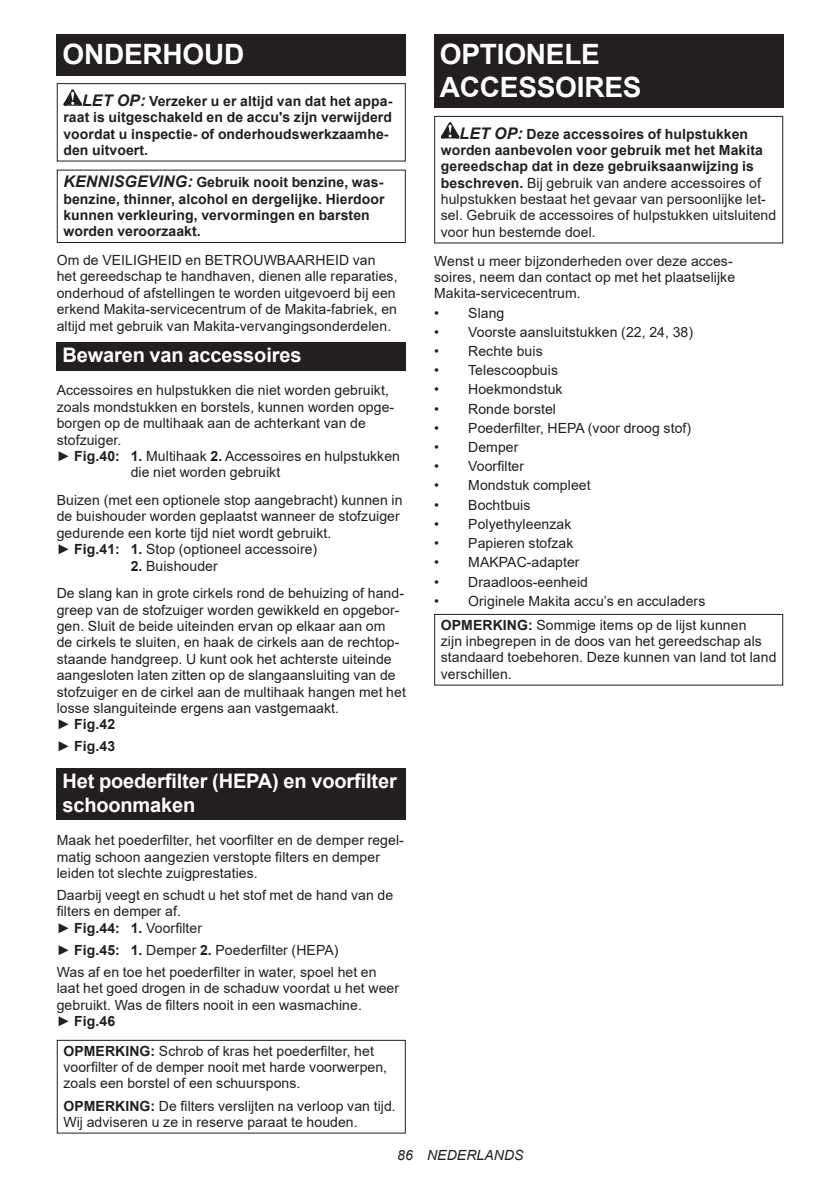
<style>
.page{position:relative;width:840px;height:1191px;background:#fff}
.page>*{position:absolute;margin:0;border:0;box-sizing:border-box;transform-origin:0 0}
.t1{font:700 28px/32.8px "Arial";letter-spacing:-.01em;color:#fff}
.t2{font:700 20px/23.4px "Arial";letter-spacing:-.01em;color:#fff}
.t3{font:14px/16.4px "Arial";letter-spacing:.005em;color:#231f20}
.t4{font:700 14px/16.4px "Arial";letter-spacing:.005em;color:#231f20}
.t5{font:italic 14px "Arial";letter-spacing:.005em;color:#231f20}
.s1{font-style:italic;font-size:16px}
.s2{font-weight:700}
.s3{font-weight:400}
.s4{font-weight:700;font-style:italic;font-size:16px}
</style>
<div class="page">
<div style="left:57px;top:34px;width:348px;height:41px;background:#231f20"></div>
<svg style="left:63px;top:89px;width:19px;height:17px"></svg>
<div style="left:57px;top:83px;width:348px;height:79px;border:1px solid #231f20"></div>
<div style="left:57px;top:170px;width:348px;height:73px;border:1px solid #231f20"></div>
<div style="left:57px;top:342px;width:348px;height:28px;background:#231f20"></div>
<div style="left:57px;top:768px;width:348px;height:52px;background:#231f20"></div>
<div style="left:57px;top:1039px;width:348px;height:94px;border:1px solid #231f20"></div>
<div style="left:434px;top:34px;width:348px;height:74px;background:#231f20"></div>
<svg style="left:440px;top:122px;width:19px;height:16px"></svg>
<div style="left:434px;top:116px;width:348px;height:127px;border:1px solid #231f20"></div>
<div style="left:434px;top:614px;width:348px;height:71px;border:1px solid #231f20"></div>
<h1 class="t1" style="left:62px;top:38px;width:183px">ONDERHOUD</h1>
<p class="t4" style="left:63px;top:93px;width:330px;text-indent:19px"><span class="s1">LET OP:</span> Verzeker u er altijd van dat het appa&shy;raat is uitgeschakeld en de accu's zijn verwijderd voordat u inspectie- of onderhoudswerkzaamhe&shy;den uitvoert.</p>
<p class="t4" style="left:63px;top:174px;width:322px"><span class="s1">KENNISGEVING:</span> Gebruik nooit benzine, was&shy;benzine, thinner, alcohol en dergelijke. Hierdoor kunnen verkleuring, vervormingen en barsten worden veroorzaakt.</p>
<p class="t3" style="left:57px;top:252px;width:342px">Om de VEILIGHEID en BETROUWBAARHEID van het gereedschap te handhaven, dienen alle reparaties, onderhoud of afstellingen te worden uitgevoerd bij een erkend Makita-servicecentrum of de Makita-fabriek, en altijd met gebruik van Makita-vervangingsonderdelen.</p>
<h2 class="t2" style="left:62px;top:343px;width:240px">Bewaren van accessoires</h2>
<p class="t3" style="left:57px;top:382px;width:333px">Accessoires en hulpstukken die niet worden gebruikt,</p>
<p class="t3" style="left:57px;top:398px;width:339px">zoals mondstukken en borstels, kunnen worden opge-</p>
<p class="t3" style="left:57px;top:415px;width:310px">borgen op de multihaak aan de achterkant van de</p>
<p class="t3" style="left:57px;top:431px;width:66px">stofzuiger.</p>
<p class="t3" style="left:57px;top:448px;width:344px">► <span class="s2">Fig.40: 1.</span> Multihaak <span class="s2">2.</span> Accessoires en hulpstukken</p>
<p class="t3" style="left:131px;top:464px;width:151px">die niet worden gebruikt</p>
<p class="t3" style="left:57px;top:492px;width:347px">Buizen (met een optionele stop aangebracht) kunnen in de buishouder worden geplaatst wanneer de stofzuiger gedurende een korte tijd niet wordt gebruikt.<br>► <span class="s2">Fig.41: 1.</span> Stop (optioneel accessoire)</p>
<p class="t3" style="left:57px;top:551px;width:348px;line-height:27.8px;text-indent:74px"><span class="s2">2.</span> Buishouder<br>De slang kan in grote cirkels rond de behuizing of hand-</p>
<p class="t3" style="left:57px;top:601px;width:350px">greep van de stofzuiger worden gewikkeld en opgebor&shy;gen. Sluit de beide uiteinden ervan op elkaar aan om<br>de cirkels te sluiten, en haak de cirkels aan de rechtop&shy;staande handgreep. U kunt ook het achterste uiteinde aangesloten laten zitten op de slangaansluiting van de stofzuiger en de cirkel aan de multihaak hangen met het losse slanguiteinde ergens aan vastgemaakt.<br>► <span class="s2">Fig.42</span></p>
<p class="t4" style="left:57px;top:738px;width:60px"><span class="s3">►</span> Fig.43</p>
<h2 class="t2" style="left:62px;top:770px;width:336px">Het poederfilter (HEPA) en voorfilter schoonmaken</h2>
<p class="t3" style="left:57px;top:832px;width:348px">Maak het poederfilter, het voorfilter en de demper regel&shy;matig schoon aangezien verstopte filters en demper leiden tot slechte zuigprestaties.</p>
<p class="t3" style="left:57px;top:887px;width:338px">Daarbij veegt en schudt u het stof met de hand van de filters en demper af.<br>► <span class="s2">Fig.44: 1.</span> Voorfilter</p>
<p class="t3" style="left:57px;top:939px;width:321px;line-height:22px">► <span class="s2">Fig.45: 1.</span> Demper <span class="s2">2.</span> Poederfilter (HEPA)<br>Was af en toe het poederfilter in water, spoel het en</p>
<p class="t3" style="left:57px;top:980px;width:344px">laat het goed drogen in de schaduw voordat u het weer gebruikt. Was de filters nooit in een wasmachine.<br>► <span class="s2">Fig.46</span></p>
<p class="t3" style="left:63px;top:1042px;width:325px"><span class="s2">OPMERKING:</span> Schrob of kras het poederfilter, het voorfilter of de demper nooit met harde voorwerpen, zoals een borstel of een schuurspons.</p>
<p class="t3" style="left:63px;top:1097px;width:334px"><span class="s2">OPMERKING:</span> De filters verslijten na verloop van tijd.<br>Wij adviseren u ze in reserve paraat te houden.</p>
<h1 class="t1" style="left:439px;top:38px;width:203px">OPTIONELE<br>ACCESSOIRES</h1>
<p class="t3" style="left:440px;top:125px;width:337px;text-indent:19px"><span class="s4">LET OP:</span> <span class="s2">Deze accessoires of hulpstukken worden aanbevolen voor gebruik met het Makita gereedschap dat in deze gebruiksaanwijzing is beschreven.</span> Bij gebruik van andere accessoires of hulpstukken bestaat het gevaar van persoonlijke let&shy;sel. Gebruik de accessoires of hulpstukken uitsluitend voor hun bestemde doel.</p>
<p class="t3" style="left:434px;top:252px;width:302px">Wenst u meer bijzonderheden over deze acces&shy;soires, neem dan contact op met het plaatselijke<br>Makita-servicecentrum.</p>
<p class="t3" style="left:434px;top:304px;width:72px">• Slang</p>
<p class="t3" style="left:434px;top:323px;width:260px">• Voorste aansluitstukken (22, 24, 38)</p>
<p class="t3" style="left:434px;top:343px;width:110px">• Rechte buis</p>
<p class="t3" style="left:434px;top:362px;width:125px">• Telescoopbuis</p>
<p class="t3" style="left:434px;top:381px;width:130px">• Hoekmondstuk</p>
<p class="t3" style="left:434px;top:400px;width:123px">• Ronde borstel</p>
<p class="t3" style="left:434px;top:419px;width:258px">• Poederfilter, HEPA (voor droog stof)</p>
<p class="t3" style="left:434px;top:439px;width:86px">• Demper</p>
<p class="t3" style="left:434px;top:458px;width:91px">• Voorfilter</p>
<p class="t3" style="left:434px;top:477px;width:158px">• Mondstuk compleet</p>
<p class="t3" style="left:434px;top:496px;width:98px">• Bochtbuis</p>
<p class="t3" style="left:434px;top:515px;width:139px">• Polyethyleenzak</p>
<p class="t3" style="left:434px;top:535px;width:141px">• Papieren stofzak</p>
<p class="t3" style="left:434px;top:554px;width:147px">• MAKPAC-adapter</p>
<p class="t3" style="left:434px;top:573px;width:155px">• Draadloos-eenheid</p>
<p class="t3" style="left:440px;top:589px;width:307px;line-height:23.8px;text-indent:-7px">• Originele Makita accu’s en acculaders<br><span class="s2">OPMERKING:</span> Sommige items op de lijst kunnen</p>
<p class="t3" style="left:440px;top:633px;width:337px">zijn inbegrepen in de doos van het gereedschap als standaard toebehoren. Deze kunnen van land tot land verschillen.</p>
<p class="t5" style="left:397px;top:1146px;width:128px">86 NEDERLANDS</p>
</div>
